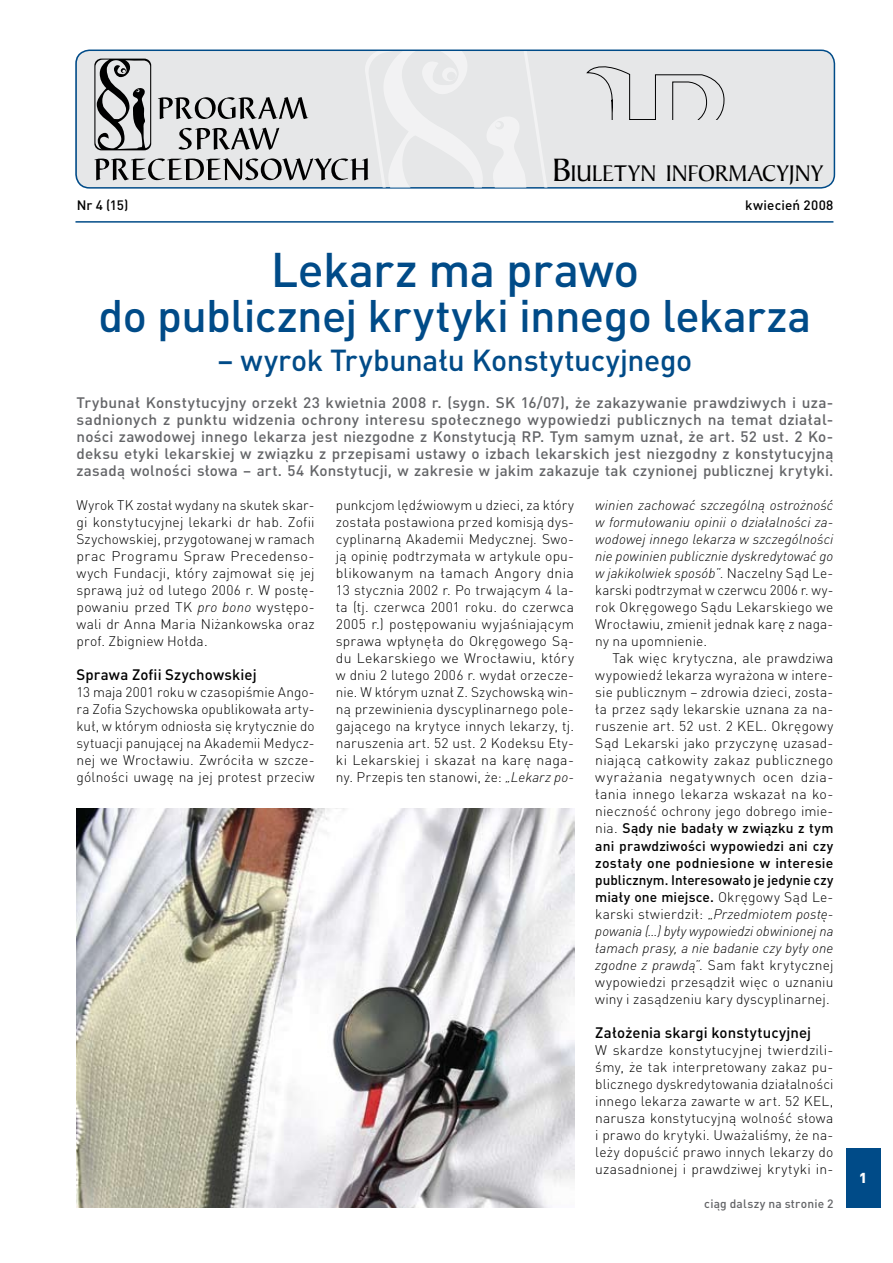
<style>
.page{position:relative;width:893px;height:1263px;background:#fff}
.page>*{position:absolute;margin:0;border:0;box-sizing:border-box;transform-origin:0 0}
.t1{font:500 48px "DIN Festival";letter-spacing:-.015em;color:#004b88}
.t2{font:500 45px "DIN Festival";letter-spacing:-.015em;color:#004b88}
.t3{font:500 30px "DIN Festival";letter-spacing:-.01em;color:#004b88}
.t4{font:24.3px "Baker Signet EU";letter-spacing:-.01em;color:#000}
.t5{font:500 15px/17px "DIN Festival";letter-spacing:.01em;color:#636467;text-align:justify}
.t6{font:500 15px "DIN Festival";letter-spacing:.005em;color:#000}
.t7{font:900 14.25px "DIN Festival";color:#fff}
.t8{font:300 13.8px/17px "DIN Festival";letter-spacing:.015em;color:#000;text-align:justify}
.t9{font:italic 300 13.8px/17px "DIN Festival";letter-spacing:.005em;color:#000;text-align:justify}
.t10{font:500 13.5px "DIN Festival";letter-spacing:.015em;color:#000}
.t11{font:500 12px "DIN Festival";letter-spacing:.02em;color:#636467}
.s1{font-size:34.8px}
.s2{font-style:italic}
.s3{font-style:normal}
.s4{font-weight:500}
</style>
<div class="page">
<img style="left:77px;top:808px;width:497px;height:400px">
<div style="left:75px;top:50px;width:760px;height:139px;border:3px solid #004b88;border-radius:13px"></div>
<div style="left:77px;top:51px;width:757px;height:136px;background:#e6e7e8;border-radius:13px"></div>
<hr style="left:75px;top:221px;width:758px;height:2px;background:#004b88">
<svg style="left:587px;top:66px;width:138px;height:53px"></svg>
<svg style="left:94px;top:52px;width:453px;height:135px"></svg>
<div style="left:846px;top:1148px;width:34px;height:60px;background:#004b88"></div>
<h3 class="t4" style="left:552px;top:158px;width:272px"><span class="s1">B</span>IULETYN INFORMACYJNY</h3>
<p class="t10" style="left:77px;top:196px;width:53px">Nr 4 (15)</p>
<p class="t10" style="left:745px;top:196px;width:90px">kwiecień 2008</p>
<h1 class="t1" style="left:271px;top:239px;width:370px">Lekarz ma prawo</h1>
<h2 class="t2" style="left:98px;top:287px;width:714px">do publicznej krytyki innego lekarza</h2>
<h3 class="t3" style="left:218px;top:341px;width:476px">– wyrok Trybunału Konstytucyjnego</h3>
<p class="t5" style="left:77px;top:394px;width:758px">Trybunał Konstytucyjny orzekł 23 kwietnia 2008 r. (sygn. SK 16/07), że zakazywanie prawdziwych i uza&shy;sadnionych z punktu widzenia ochrony interesu społecznego wypowiedzi publicznych na temat działal&shy;ności zawodowej innego lekarza jest niezgodne z Konstytucją RP. Tym samym uznał, że art. 52 ust. 2 Ko&shy;deksu etyki lekarskiej w związku z przepisami ustawy o izbach lekarskich jest niezgodny z konstytucyjną zasadą wolności słowa – art. 54 Konstytucji, w zakresie w jakim zakazuje tak czynionej publicznej krytyki.</p>
<p class="t8" style="left:77px;top:497px;width:240px">Wyrok TK został wydany na skutek skar&shy;gi konstytucyjnej lekarki dr hab. Zofii Szychowskiej, przygotowanej w ramach prac Programu Spraw Precedenso&shy;wych Fundacji, który zajmował się jej sprawą już od lutego 2006 r. W postę&shy;powaniu przed TK <span class="s2">pro bono</span> występo&shy;wali dr Anna Maria Niżankowska oraz prof. Zbigniew Hołda.</p>
<p class="t6" style="left:77px;top:665px;width:182px">Sprawa Zofii Szychowskiej</p>
<p class="t8" style="left:77px;top:684px;width:240px">13 maja 2001 roku w czasopiśmie Ango&shy;ra Zofia Szychowska opublikowała arty&shy;kuł, w którym odniosła się krytycznie do sytuacji panującej na Akademii Medycz&shy;nej we Wrocławiu. Zwróciła w szcze&shy;gólności uwagę na jej protest przeciw</p>
<p class="t8" style="left:336px;top:497px;width:240px">punkcjom lędźwiowym u dzieci, za który została postawiona przed komisją dys&shy;cyplinarną Akademii Medycznej<span class="s2">.</span> Swo&shy;ją opinię podtrzymała w artykule opu&shy;blikowanym na łamach Angory dnia 13 stycznia 2002 r. Po trwającym 4 la&shy;ta (tj. czerwca 2001 roku. do czerwca 2005 r.) postępowaniu wyjaśniającym sprawa wpłynęła do Okręgowego Są&shy;du Lekarskiego we Wrocławiu, który w dniu 2 lutego 2006 r. wydał orzecze&shy;nie. W którym uznał Z. Szychowską win&shy;ną przewinienia dyscyplinarnego pole&shy;gającego na krytyce innych lekarzy, tj. naruszenia art. 52 ust. 2 Kodeksu Ety&shy;ki Lekarskiej i skazał na karę naga&shy;ny. Przepis ten stanowi, że: <span class="s2">„Lekarz po-</span></p>
<p class="t9" style="left:595px;top:497px;width:240px">winien zachować szczególną ostrożność w formułowaniu opinii o działalności za&shy;wodowej innego lekarza w szczególności nie powinien publicznie dyskredytować go w jakikolwiek sposób”. <span class="s3">Naczelny Sąd Le&shy;karski podtrzymał w czerwcu 2006 r. wy&shy;rok Okręgowego Sądu Lekarskiego we Wrocławiu, zmienił jednak karę z naga&shy;ny na upomnienie.</span></p>
<p class="t8" style="left:595px;top:650px;width:240px;text-indent:17px">Tak więc krytyczna, ale prawdziwa wypowiedź lekarza wyrażona w intere&shy;sie publicznym – zdrowia dzieci, zosta&shy;ła przez sądy lekarskie uznana za na&shy;ruszenie art. 52 ust. 2 KEL. Okręgowy Sąd Lekarski jako przyczynę uzasad&shy;niającą całkowity zakaz publicznego wyrażania negatywnych ocen dzia&shy;łania innego lekarza wskazał na ko&shy;nieczność ochrony jego dobrego imie&shy;nia. <span class="s4">Sądy nie badały w związku z tym ani prawdziwości wypowiedzi ani czy zostały one podniesione w interesie publicznym. Interesowało je jedynie czy miały one miejsce.</span> Okręgowy Sąd Le&shy;karski stwierdził: „<span class="s2">Przedmiotem postę&shy;powania (...) były wypowiedzi obwinionej na łamach prasy, a nie badanie czy były one zgodne z prawdą”.</span> Sam fakt krytycznej wypowiedzi przesądził więc o uznaniu winy i zasądzeniu kary dyscyplinarnej.</p>
<p class="t6" style="left:595px;top:1022px;width:217px">Założenia skargi konstytucyjnej</p>
<p class="t8" style="left:595px;top:1041px;width:240px">W skardze konstytucyjnej twierdzili&shy;śmy, że tak interpretowany zakaz pu&shy;blicznego dyskredytowania działalności innego lekarza zawarte w art. 52 KEL, narusza konstytucyjną wolność słowa i prawo do krytyki. Uważaliśmy, że na&shy;leży dopuścić prawo innych lekarzy do uzasadnionej i prawdziwej krytyki in-</p>
<p class="t11" style="left:704px;top:1196px;width:131px">ciąg dalszy na stronie 2</p>
<p class="t7" style="left:859px;top:1168px;width:9px">1</p>
</div>
